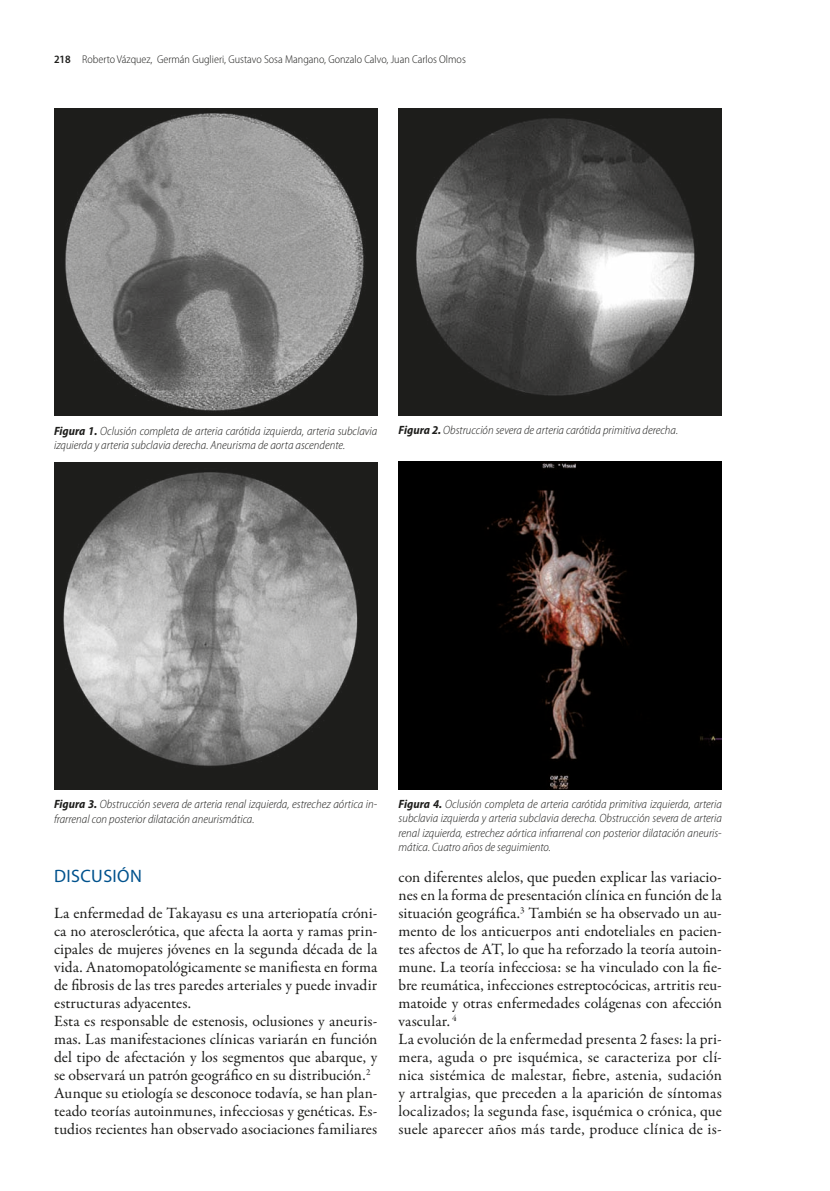
<style>
.page{position:relative;width:830px;height:1191px;background:#fff}
.page>*{position:absolute;margin:0;border:0;box-sizing:border-box;transform-origin:0 0}
.t1{font:18px "Myriad Pro";letter-spacing:.02em;color:#00528d}
.t2{font:15.75px/18px "Garamond Premr Pro";letter-spacing:.005em;color:#1d1d1b}
.t3{font:italic 300 semi-condensed 12px/14.4px "Myriad Pro";color:#1d1d1b}
.t4{font:300 semi-condensed 11.25px "Myriad Pro";color:#1d1d1b}
.s1{font-weight:600}
.s2{font-weight:700}
</style>
<div class="page">
<img style="left:54px;top:108px;width:323px;height:308px">
<img style="left:54px;top:462px;width:323px;height:327px">
<img style="left:398px;top:108px;width:323px;height:308px">
<img style="left:398px;top:461px;width:323px;height:328px">
<p class="t4" style="left:54px;top:52px;width:413px"><span class="s1">218</span> Roberto Vázquez, Germán Guglieri, Gustavo Sosa Mangano, Gonzalo Calvo, Juan Carlos Olmos</p>
<p class="t3" style="left:54px;top:423px;width:324px"><span class="s2">Figura 1.</span> Oclusión completa de arteria carótida izquierda, arteria subclavia izquierda y arteria subclavia derecha. Aneurisma de aorta ascendente.</p>
<p class="t3" style="left:398px;top:423px;width:281px"><span class="s2">Figura 2.</span> Obstrucción severa de arteria carótida primitiva derecha.</p>
<p class="t3" style="left:54px;top:797px;width:324px"><span class="s2">Figura 3.</span> Obstrucción severa de arteria renal izquierda, estrechez aórtica in&shy;frarrenal con posterior dilatación aneurismática.</p>
<p class="t1" style="left:54px;top:865px;width:89px">DISCUSIÓN</p>
<p class="t2" style="left:54px;top:904px;width:324px">La enfermedad de Takayasu es una arteriopatía cróni&shy;ca no aterosclerótica, que afecta la aorta y ramas prin&shy;cipales de mujeres jóvenes en la segunda década de la vida. Anatomopatológicamente se manifiesta en forma de fibrosis de las tres paredes arteriales y puede invadir estructuras adyacentes.<br>Esta es responsable de estenosis, oclusiones y aneuris&shy;mas. Las manifestaciones clínicas variarán en función del tipo de afectación y los segmentos que abarque, y se observará un patrón geográfico en su distribución.<sup>2<br></sup>Aunque su etiología se desconoce todavía, se han plan&shy;teado teorías autoinmunes, infecciosas y genéticas. Es&shy;tudios recientes han observado asociaciones familiares</p>
<p class="t3" style="left:398px;top:796px;width:324px;text-align:justify"><span class="s2">Figura 4.</span> Oclusión completa de arteria carótida primitiva izquierda, arteria subclavia izquierda y arteria subclavia derecha. Obstrucción severa de arteria renal izquierda, estrechez aórtica infrarrenal con posterior dilatación aneuris&shy;mática. Cuatro años de seguimiento.</p>
<p class="t2" style="left:398px;top:868px;width:324px">con diferentes alelos, que pueden explicar las variacio&shy;nes en la forma de presentación clínica en función de la situación geográfica.<sup>3</sup> También se ha observado un au&shy;mento de los anticuerpos anti endoteliales en pacien&shy;tes afectos de AT, lo que ha reforzado la teoría autoin&shy;mune. La teoría infecciosa: se ha vinculado con la fie&shy;bre reumática, infecciones estreptocócicas, artritis reu&shy;matoide y otras enfermedades colágenas con afección vascular. <sup>4<br></sup>La evolución de la enfermedad presenta 2 fases: la pri&shy;mera, aguda o pre isquémica, se caracteriza por clí&shy;nica sistémica de malestar, fiebre, astenia, sudación y artralgias, que preceden a la aparición de síntomas localizados; la segunda fase, isquémica o crónica, que suele aparecer años más tarde, produce clínica de is-</p>
</div>
